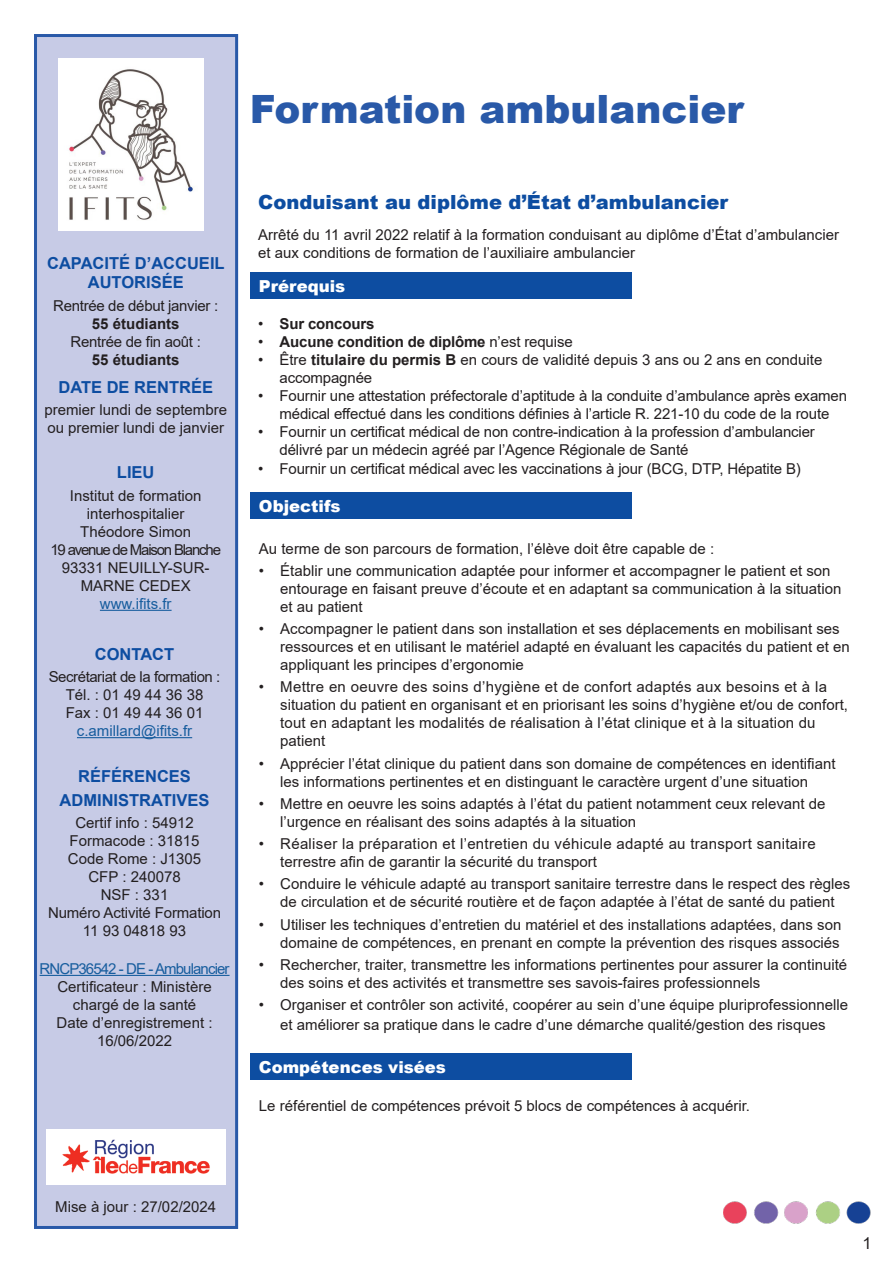
<style>
.page{position:relative;width:893px;height:1263px;background:#fff}
.page>*{position:absolute;margin:0;border:0;box-sizing:border-box;transform-origin:0 0}
.t1{font:900 39px "Arial";color:#2959a8}
.t2{font:900 19.5px "Arial";color:#0d4da1}
.t3{font:700 16.5px/19.8px "Arial";color:#0d4da1;text-align:center}
.t4{font:900 16.5px "Arial";color:#fff}
.t5{font:16.5px "Arial";color:#231f20}
.t6{font:15px/18px "Arial";color:#231f20}
.t7{font:15px/18px "Arial";letter-spacing:.02em;color:#231f20}
.t8{font:700 15px "Arial";letter-spacing:-.01em;color:#231f20}
.t9{font:15px "Arial";letter-spacing:-.02em;color:#231f20}
.t10{font:15px "Arial";letter-spacing:-.06em;color:#175d9e}
.t11{font:15px "Arial";letter-spacing:-.03em;color:#231f20}
.t12{font:15px "Arial";letter-spacing:-.08em;color:#231f20}
.t13{font:15px "Arial";color:#175d9e}
.s1{font-weight:400}
.s2{font-weight:700}
</style>
<div class="page">
<div style="left:34px;top:34px;width:204px;height:1195px;background:#c7cbe6;border:3px solid #2959a8"></div>
<img style="left:59px;top:59px;width:145px;height:171px">
<hr style="left:100px;top:610px;width:72px;height:1px;background:#175d9e">
<hr style="left:77px;top:737px;width:115px;height:1px;background:#175d9e">
<hr style="left:40px;top:975px;width:190px;height:1px;background:#175d9e">
<img style="left:46px;top:1129px;width:179px;height:55px">
<div style="left:250px;top:273px;width:382px;height:26px;background:#0d4da1"></div>
<div style="left:250px;top:493px;width:382px;height:26px;background:#0d4da1"></div>
<div style="left:250px;top:1053px;width:382px;height:27px;background:#0d4da1"></div>
<img style="left:724px;top:1201px;width:147px;height:23px">
<p class="t1" style="left:250px;top:81px;width:495px">Formation ambulancier</p>
<p class="t3" style="left:47px;top:253px;width:179px">CAPACITÉ D’ACCUEIL<br>AUTORISÉE</p>
<p class="t9" style="left:53px;top:295px;width:167px">Rentrée de début janvier :</p>
<p class="t8" style="left:92px;top:313px;width:89px">55 étudiants</p>
<p class="t9" style="left:71px;top:331px;width:132px">Rentrée de fin août :</p>
<p class="t8" style="left:92px;top:349px;width:89px">55 étudiants</p>
<p class="t3" style="left:58px;top:378px;width:156px">DATE DE RENTRÉE</p>
<p class="t6" style="left:44px;top:401px;width:184px">premier lundi de septembre</p>
<p class="t6" style="left:47px;top:419px;width:178px">ou premier lundi de janvier</p>
<p class="t3" style="left:117px;top:463px;width:39px">LIEU</p>
<p class="t6" style="left:70px;top:486px;width:133px;text-align:center">Institut de formation interhospitalier</p>
<p class="t6" style="left:80px;top:522px;width:112px">Théodore Simon</p>
<p class="t12" style="left:50px;top:539px;width:172px">19 avenue de Maison Blanche</p>
<p class="t6" style="left:62px;top:558px;width:149px;text-align:center">93331 NEUILLY-SUR-<br>MARNE CEDEX</p>
<p class="t10" style="left:100px;top:593px;width:73px">www.ifits.fr</p>
<p class="t3" style="left:95px;top:644px;width:81px">CONTACT</p>
<p class="t11" style="left:49px;top:666px;width:173px">Secrétariat de la formation :</p>
<p class="t6" style="left:66px;top:686px;width:139px">Tél. : 01 49 44 36 38</p>
<p class="t6" style="left:66px;top:704px;width:139px">Fax : 01 49 44 36 01</p>
<p class="t13" style="left:77px;top:720px;width:117px">c.amillard@ifits.fr</p>
<p class="t3" style="left:78px;top:766px;width:114px">RÉFÉRENCES</p>
<p class="t3" style="left:60px;top:790px;width:152px">ADMINISTRATIVES</p>
<p class="t6" style="left:75px;top:814px;width:120px">Certif info : 54912</p>
<p class="t6" style="left:70px;top:832px;width:132px">Formacode : 31815</p>
<p class="t6" style="left:68px;top:850px;width:135px">Code Rome : J1305</p>
<p class="t6" style="left:88px;top:868px;width:94px">CFP : 240078</p>
<p class="t6" style="left:101px;top:886px;width:69px">NSF : 331</p>
<p class="t6" style="left:48px;top:904px;width:175px">Numéro Activité Formation</p>
<p class="t6" style="left:83px;top:922px;width:105px">11 93 04818 93</p>
<p class="t10" style="left:40px;top:958px;width:191px">RNCP36542 - DE - Ambulancier</p>
<p class="t6" style="left:57px;top:977px;width:156px;text-align:center">Certificateur : Ministère chargé de la santé</p>
<p class="t6" style="left:57px;top:1013px;width:157px;text-align:center">Date d’enregistrement :<br>16/06/2022</p>
<p class="t2" style="left:258px;top:188px;width:471px">Conduisant au diplôme d’État d’ambulancier</p>
<p class="t6" style="left:258px;top:225px;width:582px">Arrêté du 11 avril 2022 relatif à la formation conduisant au diplôme d’État d’ambulancier et aux conditions de formation de l’auxiliaire ambulancier</p>
<p class="t4" style="left:259px;top:274px;width:88px">Prérequis</p>
<p class="t8" style="left:258px;top:313px;width:118px"><span class="s1">•</span> Sur concours</p>
<p class="t8" style="left:258px;top:331px;width:316px"><span class="s1">•</span> Aucune condition de diplôme <span class="s1">n’est requise</span></p>
<p class="t6" style="left:279px;top:350px;width:544px;text-indent:-21px">• Être <span class="s2">titulaire du permis B</span> en cours de validité depuis 3 ans ou 2 ans en conduite accompagnée</p>
<p class="t6" style="left:258px;top:386px;width:590px;text-align:center">• Fournir une attestation préfectorale d’aptitude à la conduite d’ambulance après examen médical effectué dans les conditions définies à l’article R. 221-10 du code de la route</p>
<p class="t6" style="left:279px;top:422px;width:537px;text-indent:-21px">• Fournir un certificat médical de non contre-indication à la profession d’ambulancier délivré par un médecin agréé par l’Agence Régionale de Santé</p>
<p class="t6" style="left:258px;top:460px;width:544px">• Fournir un certificat médical avec les vaccinations à jour (BCG, DTP, Hépatite B)</p>
<p class="t4" style="left:259px;top:494px;width:83px">Objectifs</p>
<p class="t6" style="left:259px;top:539px;width:457px">Au terme de son parcours de formation, l’élève doit être capable de :</p>
<p class="t6" style="left:280px;top:561px;width:563px;text-indent:-21px">• Établir une communication adaptée pour informer et accompagner le patient et son entourage en faisant preuve d’écoute et en adaptant sa communication à la situation et au patient</p>
<p class="t6" style="left:280px;top:620px;width:571px;text-indent:-21px">• Accompagner le patient dans son installation et ses déplacements en mobilisant ses ressources et en utilisant le matériel adapté en évaluant les capacités du patient et en appliquant les principes d’ergonomie</p>
<p class="t6" style="left:280px;top:678px;width:569px;text-indent:-21px">• Mettre en oeuvre des soins d’hygiène et de confort adaptés aux besoins et à la situation du patient en organisant et en priorisant les soins d’hygiène et/ou de confort, tout en adaptant les modalités de réalisation à l’état clinique et à la situation du patient</p>
<p class="t6" style="left:259px;top:754px;width:578px;text-align:center">• Apprécier l’état clinique du patient dans son domaine de compétences en identifiant les informations pertinentes et en distinguant le caractère urgent d’une situation</p>
<p class="t6" style="left:280px;top:794px;width:547px;text-indent:-21px">• Mettre en oeuvre les soins adaptés à l’état du patient notamment ceux relevant de l’urgence en réalisant des soins adaptés à la situation</p>
<p class="t7" style="left:280px;top:835px;width:537px;text-indent:-21px">• Réaliser la préparation et l’entretien du véhicule adapté au transport sanitaire terrestre afin de garantir la sécurité du transport</p>
<p class="t6" style="left:259px;top:875px;width:593px;text-align:center">• Conduire le véhicule adapté au transport sanitaire terrestre dans le respect des règles de circulation et de sécurité routière et de façon adaptée à l’état de santé du patient</p>
<p class="t6" style="left:259px;top:915px;width:584px;text-align:right">• Utiliser les techniques d’entretien du matériel et des installations adaptées, dans son domaine de compétences, en prenant en compte la prévention des risques associés</p>
<p class="t6" style="left:280px;top:955px;width:568px;text-indent:-21px">• Rechercher, traiter, transmettre les informations pertinentes pour assurer la continuité des soins et des activités et transmettre ses savois-faires professionnels</p>
<p class="t6" style="left:259px;top:995px;width:591px;line-height:19.8px;text-align:center">• Organiser et contrôler son activité, coopérer au sein d’une équipe pluriprofessionnelle et améliorer sa pratique dans le cadre d’une démarche qualité/gestion des risques</p>
<p class="t4" style="left:259px;top:1055px;width:189px">Compétences visées</p>
<p class="t6" style="left:259px;top:1097px;width:493px">Le référentiel de compétences prévoit 5 blocs de compétences à acquérir.</p>
<p class="t6" style="left:55px;top:1198px;width:162px">Mise à jour : 27/02/2024</p>
<p class="t5" style="left:862px;top:1232px;width:11px">1</p>
</div>
